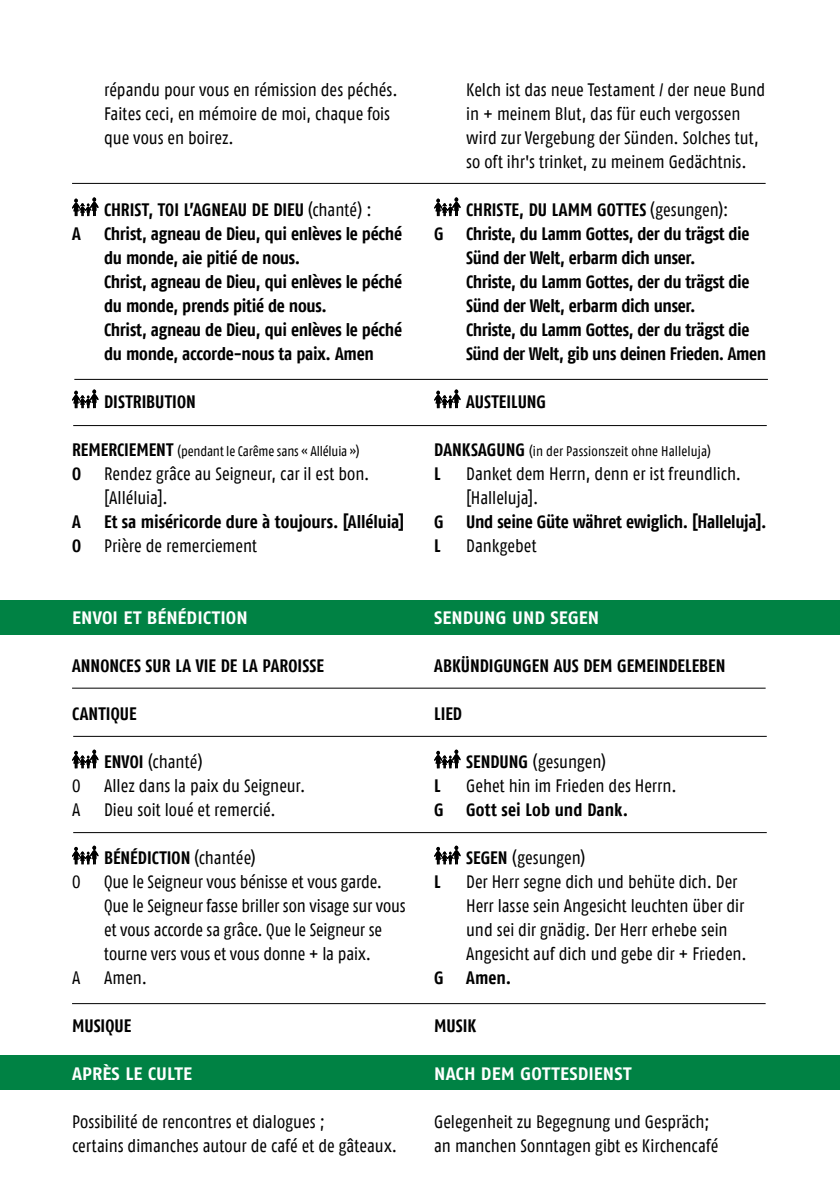
<style>
.page{position:relative;width:840px;height:1191px;background:#fff}
.page>*{position:absolute;margin:0;border:0;box-sizing:border-box;transform-origin:0 0}
.t1{font:18px/24px "Fago Co";color:#000}
.t2{font:700 18px/24px "Fago Co";letter-spacing:-.015em;color:#000}
.t3{font:700 18px "Fago No";letter-spacing:.005em;color:#fff}
.t4{font:700 18px "Fago Co";letter-spacing:.005em;color:#000}
.t5{font:700 18px "Fago Co";letter-spacing:.01em;color:#000}
.t6{font:14px "Fago Co";letter-spacing:-.015em;color:#000}
.t7{font:14px "Fago Co";letter-spacing:.005em;color:#000}
.s1{font-weight:400}
.s2{font-weight:700;font-size:18px}
.s3{font-weight:700}
</style>
<div class="page">
<div style="left:0;top:1055px;width:839px;height:34px;background:#008244"></div>
<div style="left:0;top:600px;width:839px;height:35px;background:#008244"></div>
<svg style="left:434px;top:197px;width:26px;height:19px"></svg>
<svg style="left:434px;top:389px;width:26px;height:19px"></svg>
<svg style="left:434px;top:749px;width:26px;height:19px"></svg>
<svg style="left:434px;top:845px;width:26px;height:19px"></svg>
<hr style="left:72px;top:183px;width:693px;height:1px;background:#000">
<hr style="left:74px;top:379px;width:693px;height:1px;background:#000">
<hr style="left:73px;top:425px;width:693px;height:1px;background:#000">
<hr style="left:72px;top:687px;width:693px;height:1px;background:#000">
<hr style="left:73px;top:736px;width:693px;height:1px;background:#000">
<hr style="left:73px;top:832px;width:693px;height:1px;background:#000">
<hr style="left:72px;top:1003px;width:693px;height:1px;background:#000">
<svg style="left:72px;top:197px;width:26px;height:19px"></svg>
<svg style="left:72px;top:389px;width:26px;height:19px"></svg>
<svg style="left:72px;top:749px;width:26px;height:19px"></svg>
<svg style="left:72px;top:845px;width:26px;height:19px"></svg>
<p class="t1" style="left:104px;top:78px;width:295px">répandu pour vous en rémission des péchés.<br>Faites ceci, en mémoire de moi, chaque fois que vous en boirez.</p>
<p class="t2" style="left:104px;top:197px;width:269px">CHRIST, TOI L’AGNEAU DE DIEU <span class="s1">(chanté) :</span></p>
<p class="t2" style="left:72px;top:221px;width:10px">A</p>
<p class="t2" style="left:104px;top:221px;width:299px">Christ, agneau de Dieu, qui enlèves le péché du monde, aie pitié de nous.</p>
<p class="t2" style="left:104px;top:269px;width:299px">Christ, agneau de Dieu, qui enlèves le péché du monde, prends pitié de nous.</p>
<p class="t2" style="left:104px;top:317px;width:299px">Christ, agneau de Dieu, qui enlèves le péché du monde, accorde-nous ta paix. Amen</p>
<p class="t4" style="left:104px;top:391px;width:93px">DISTRIBUTION</p>
<p class="t6" style="left:72px;top:443px;width:289px"><span class="s2">REMERCIEMENT</span> (pendant le Carême sans « Alléluia »)</p>
<p class="t2" style="left:72px;top:461px;width:10px">O</p>
<p class="t1" style="left:104px;top:462px;width:267px">Rendez grâce au Seigneur, car il est bon. [Alléluia].</p>
<p class="t2" style="left:72px;top:509px;width:10px">A</p>
<p class="t2" style="left:104px;top:509px;width:301px">Et sa miséricorde dure à toujours. [Alléluia]</p>
<p class="t2" style="left:72px;top:533px;width:10px">O</p>
<p class="t1" style="left:104px;top:534px;width:154px">Prière de remerciement</p>
<p class="t3" style="left:72px;top:607px;width:177px">ENVOI ET BÉNÉDICTION</p>
<p class="t4" style="left:72px;top:655px;width:253px">ANNONCES SUR LA VIE DE LA PAROISSE</p>
<p class="t5" style="left:72px;top:703px;width:66px">CANTIQUE</p>
<p class="t1" style="left:104px;top:750px;width:100px"><span class="s3">ENVOI</span> (chanté)</p>
<p class="t1" style="left:72px;top:774px;width:10px">O</p>
<p class="t1" style="left:104px;top:774px;width:202px">Allez dans la paix du Seigneur.</p>
<p class="t1" style="left:72px;top:798px;width:10px">A</p>
<p class="t1" style="left:104px;top:798px;width:173px">Dieu soit loué et remercié.</p>
<p class="t2" style="left:104px;top:845px;width:153px">BÉNÉDICTION <span class="s1">(chantée)</span></p>
<p class="t1" style="left:72px;top:870px;width:10px">O</p>
<p class="t1" style="left:104px;top:870px;width:303px">Que le Seigneur vous bénisse et vous garde.<br>Que le Seigneur fasse briller son visage sur vous et vous accorde sa grâce. Que le Seigneur se tourne vers vous et vous donne + la paix.</p>
<p class="t1" style="left:72px;top:966px;width:10px">A</p>
<p class="t1" style="left:104px;top:966px;width:44px">Amen.</p>
<p class="t2" style="left:72px;top:1013px;width:61px">MUSIQUE</p>
<p class="t3" style="left:72px;top:1063px;width:121px">APRÈS LE CULTE</p>
<p class="t1" style="left:72px;top:1110px;width:254px">Possibilité de rencontres et dialogues ;</p>
<p class="t1" style="left:72px;top:1134px;width:326px">certains dimanches autour de café et de gâteaux.</p>
<p class="t1" style="left:466px;top:78px;width:300px">Kelch ist das neue Testament / der neue Bund in + meinem Blut, das für euch vergossen wird zur Vergebung der Sünden. Solches tut, so oft ihr's trinket, zu meinem Gedächtnis.</p>
<p class="t5" style="left:466px;top:199px;width:263px">CHRISTE, DU LAMM GOTTES <span class="s1">(gesungen):</span></p>
<p class="t2" style="left:466px;top:221px;width:284px;text-indent:-32px">G Christe, du Lamm Gottes, der du trägst die<br>Sünd der Welt, erbarm dich unser.</p>
<p class="t2" style="left:466px;top:269px;width:284px">Christe, du Lamm Gottes, der du trägst die</p>
<p class="t2" style="left:466px;top:293px;width:231px">Sünd der Welt, erbarm dich unser.</p>
<p class="t2" style="left:466px;top:317px;width:284px">Christe, du Lamm Gottes, der du trägst die</p>
<p class="t2" style="left:466px;top:341px;width:301px">Sünd der Welt, gib uns deinen Frieden. Amen</p>
<p class="t2" style="left:466px;top:389px;width:81px">AUSTEILUNG</p>
<p class="t7" style="left:434px;top:443px;width:278px"><span class="s2">DANKSAGUNG</span> (in der Passionszeit ohne Halleluja)</p>
<p class="t2" style="left:434px;top:461px;width:8px">L</p>
<p class="t1" style="left:466px;top:462px;width:276px">Danket dem Herrn, denn er ist freundlich. [Halleluja].</p>
<p class="t2" style="left:434px;top:509px;width:333px">G Und seine Güte währet ewiglich. [Halleluja].</p>
<p class="t2" style="left:434px;top:533px;width:8px">L</p>
<p class="t1" style="left:466px;top:534px;width:72px">Dankgebet</p>
<p class="t3" style="left:434px;top:607px;width:166px">SENDUNG UND SEGEN</p>
<p class="t2" style="left:434px;top:653px;width:293px">ABKÜNDIGUNGEN AUS DEM GEMEINDELEBEN</p>
<p class="t2" style="left:434px;top:701px;width:29px">LIED</p>
<p class="t1" style="left:466px;top:750px;width:141px"><span class="s3">SENDUNG</span> (gesungen)</p>
<p class="t2" style="left:434px;top:773px;width:8px">L</p>
<p class="t1" style="left:466px;top:774px;width:212px">Gehet hin im Frieden des Herrn.</p>
<p class="t4" style="left:434px;top:799px;width:195px">G Gott sei Lob und Dank.</p>
<p class="t1" style="left:466px;top:846px;width:120px"><span class="s3">SEGEN</span> (gesungen)</p>
<p class="t2" style="left:434px;top:869px;width:8px">L</p>
<p class="t1" style="left:466px;top:870px;width:282px">Der Herr segne dich und behüte dich. Der Herr lasse sein Angesicht leuchten über dir und sei dir gnädig. Der Herr erhebe sein Angesicht auf dich und gebe dir + Frieden.</p>
<p class="t2" style="left:434px;top:965px;width:79px">G Amen.</p>
<p class="t2" style="left:434px;top:1013px;width:43px">MUSIK</p>
<p class="t3" style="left:434px;top:1063px;width:198px">NACH DEM GOTTESDIENST</p>
<p class="t1" style="left:434px;top:1110px;width:276px">Gelegenheit zu Begegnung und Gespräch;</p>
<p class="t1" style="left:434px;top:1134px;width:285px">an manchen Sonntagen gibt es Kirchencafé</p>
</div>
